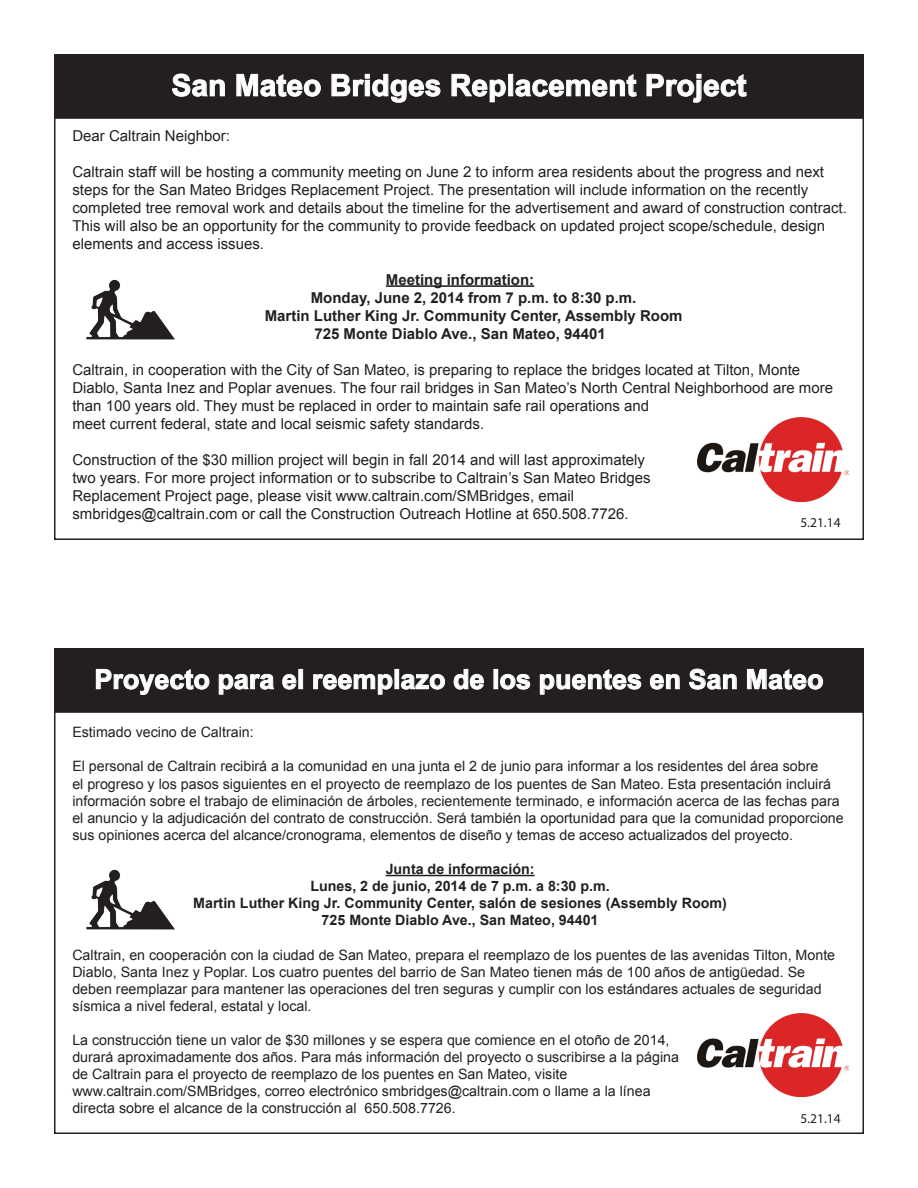
<style>
.page{position:relative;width:918px;height:1188px;background:#fff}
.page>*{position:absolute;margin:0;border:0;box-sizing:border-box;transform-origin:0 0}
.t1{font:700 30px "Arial";color:#fff}
.t2{font:700 27px "Arial";color:#fff}
.t3{font:15px/18px "Arial";color:#231f20}
.t4{font:700 15px "Arial";color:#231f20}
.t5{font:14.25px/17.1px "Arial";color:#231f20}
.t6{font:700 14.25px/17.1px "Arial";color:#231f20;text-align:center}
.t7{font:13.5px "Myriad Pro";color:#231f20}
</style>
<div class="page">
<img style="left:698px;top:417px;width:150px;height:84px">
<div style="left:55px;top:55px;width:808px;height:63px;background:#231f20"></div>
<div style="left:54px;top:54px;width:810px;height:65px;border:2px solid #231f20"></div>
<img style="left:698px;top:1013px;width:150px;height:84px">
<div style="left:55px;top:649px;width:808px;height:63px;background:#231f20"></div>
<div style="left:54px;top:648px;width:810px;height:65px;border:2px solid #231f20"></div>
<svg style="left:172px;top:73px;width:53px;height:24px"></svg>
<svg style="left:236px;top:74px;width:85px;height:23px"></svg>
<svg style="left:331px;top:74px;width:110px;height:29px"></svg>
<svg style="left:451px;top:74px;width:55px;height:29px"></svg>
<div style="left:509px;top:74px;width:4px;height:22px;border:1px solid #fff"></div>
<svg style="left:515px;top:74px;width:122px;height:23px"></svg>
<svg style="left:646px;top:74px;width:101px;height:29px"></svg>
<svg style="left:96px;top:669px;width:114px;height:26px"></svg>
<svg style="left:219px;top:674px;width:55px;height:21px"></svg>
<svg style="left:282px;top:674px;width:15px;height:16px"></svg>
<div style="left:299px;top:669px;width:4px;height:20px;border:1px solid #fff"></div>
<svg style="left:313px;top:674px;width:80px;height:21px"></svg>
<div style="left:395px;top:669px;width:4px;height:20px;border:1px solid #fff"></div>
<svg style="left:401px;top:674px;width:44px;height:16px"></svg>
<svg style="left:453px;top:669px;width:31px;height:21px"></svg>
<div style="left:494px;top:669px;width:4px;height:20px;border:1px solid #fff"></div>
<svg style="left:500px;top:674px;width:30px;height:16px"></svg>
<svg style="left:540px;top:669px;width:102px;height:26px"></svg>
<svg style="left:650px;top:674px;width:30px;height:16px"></svg>
<svg style="left:689px;top:668px;width:48px;height:22px"></svg>
<svg style="left:747px;top:669px;width:76px;height:21px"></svg>
<hr style="left:386px;top:285px;width:148px;height:2px;background:#231f20">
<hr style="left:386px;top:875px;width:149px;height:1px;background:#231f20">
<img style="left:86px;top:279px;width:89px;height:61px">
<img style="left:86px;top:869px;width:89px;height:61px">
<h1 class="t1" style="left:171px;top:65px;width:577px">San Mateo Bridges Replacement Project</h1>
<p class="t3" style="left:72px;top:126px;width:159px">Dear Caltrain Neighbor:</p>
<p class="t3" style="left:72px;top:162px;width:776px">Caltrain staff will be hosting a community meeting on June 2 to inform area residents about the progress and next steps for the San Mateo Bridges Replacement Project. The presentation will include information on the recently completed tree removal work and details about the timeline for the advertisement and award of construction contract.<br>This will also be an opportunity for the community to provide feedback on updated project scope/schedule, design elements and access issues.</p>
<p class="t4" style="left:386px;top:269px;width:150px">Meeting information:</p>
<p class="t4" style="left:311px;top:287px;width:327px">Monday, June 2, 2014 from 7 p.m. to 8:30 p.m.</p>
<p class="t4" style="left:265px;top:305px;width:419px">Martin Luther King Jr. Community Center, Assembly Room</p>
<p class="t4" style="left:314px;top:323px;width:293px">725 Monte Diablo Ave., San Mateo, 94401</p>
<p class="t3" style="left:72px;top:360px;width:762px">Caltrain, in cooperation with the City of San Mateo, is preparing to replace the bridges located at Tilton, Monte Diablo, Santa Inez and Poplar avenues. The four rail bridges in San Mateo’s North Central Neighborhood are more than 100 years old. They must be replaced in order to maintain safe rail operations and<br>meet current federal, state and local seismic safety standards.</p>
<p class="t3" style="left:72px;top:450px;width:580px">Construction of the $30 million project will begin in fall 2014 and will last approximately two years. For more project information or to subscribe to Caltrain’s San Mateo Bridges Replacement Project page, please visit www.caltrain.com/SMBridges, email smbridges@caltrain.com or call the Construction Outreach Hotline at 650.508.7726.</p>
<p class="t7" style="left:800px;top:514px;width:42px">5.21.14</p>
<h2 class="t2" style="left:94px;top:661px;width:731px">Proyecto para el reemplazo de los puentes en San Mateo</h2>
<p class="t5" style="left:72px;top:724px;width:183px">Estimado vecino de Caltrain:</p>
<p class="t5" style="left:72px;top:758px;width:773px">El personal de Caltrain recibirá a la comunidad en una junta el 2 de junio para informar a los residentes del área sobre<br>el progreso y los pasos siguientes en el proyecto de reemplazo de los puentes de San Mateo. Esta presentación incluirá información sobre el trabajo de eliminación de árboles, recientemente terminado, e información acerca de las fechas para el anuncio y la adjudicación del contrato de construcción. Será también la oportunidad para que la comunidad proporcione sus opiniones acerca del alcance/cronograma, elementos de diseño y temas de acceso actualizados del proyecto.</p>
<p class="t6" style="left:193px;top:861px;width:535px">Junta de información:<br>Lunes, 2 de junio, 2014 de 7 p.m. a 8:30 p.m.<br>Martin Luther King Jr. Community Center, salón de sesiones (Assembly Room)<br>725 Monte Diablo Ave., San Mateo, 94401</p>
<p class="t5" style="left:72px;top:946px;width:764px">Caltrain, en cooperación con la ciudad de San Mateo, prepara el reemplazo de los puentes de las avenidas Tilton, Monte Diablo, Santa Inez y Poplar. Los cuatro puentes del barrio de San Mateo tienen más de 100 años de antigüedad. Se deben reemplazar para mantener las operaciones del tren seguras y cumplir con los estándares actuales de seguridad sísmica a nivel federal, estatal y local.</p>
<p class="t5" style="left:72px;top:1032px;width:608px">La construcción tiene un valor de $30 millones y se espera que comience en el otoño de 2014, durará aproximadamente dos años. Para más información del proyecto o suscribirse a la página de Caltrain para el proyecto de reemplazo de los puentes en San Mateo, visite www.caltrain.com/SMBridges, correo electrónico smbridges@caltrain.com o llame a la línea directa sobre el alcance de la construcción al 650.508.7726.</p>
<p class="t7" style="left:801px;top:1110px;width:42px">5.21.14</p>
</div>
